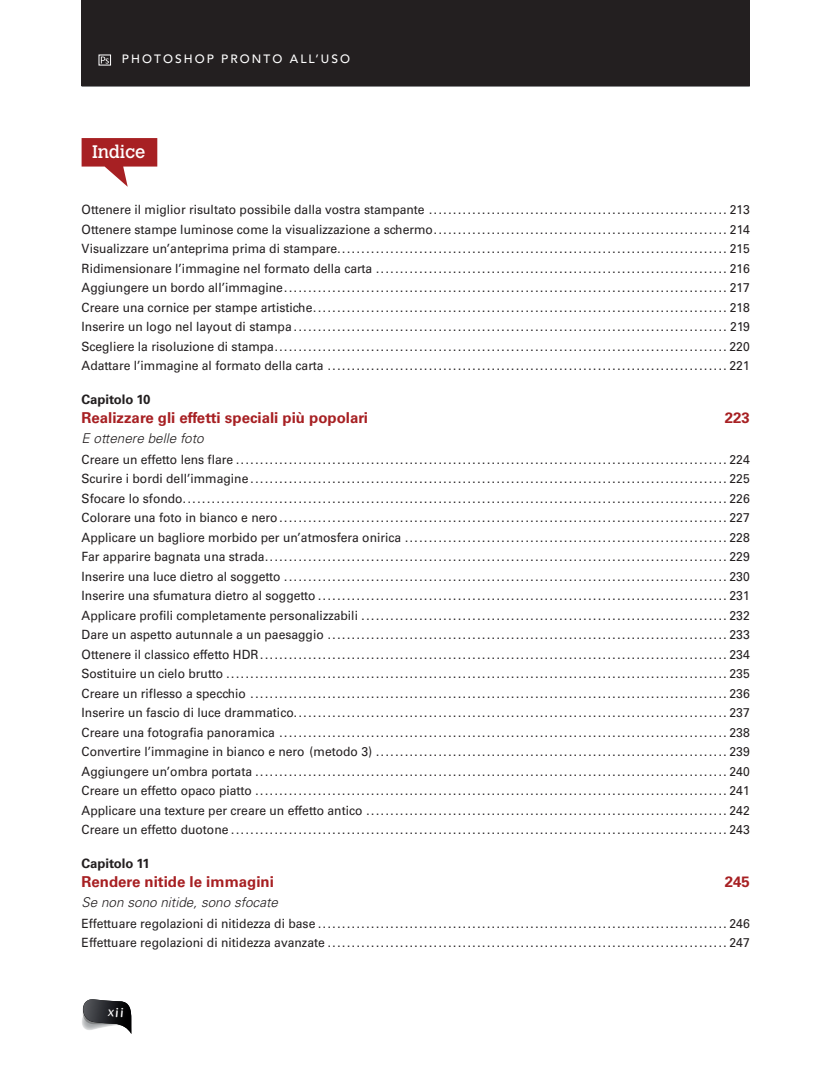
<style>
.page{position:relative;width:830px;height:1084px;background:#fff}
.page>*{position:absolute;margin:0;border:0;box-sizing:border-box;transform-origin:0 0}
.t1{font:18px "Calvert MT Std";letter-spacing:-.01em;color:#fff}
.t2{font:700 15px "Univers LT Std";color:#a72023}
.t3{font:italic 300 13.5px "Univers LT Std";color:#231f20}
.t4{font:700 13.2px "Univers LT Std";letter-spacing:-.005em;color:#231f20}
.t5{font:12px/19.5px "Univers LT Std";color:#231f20;text-align:justify;scale:.95 1}
.t6{font:500 12px "Avenir LT Std";letter-spacing:.17em;color:#fff}
.s1{font-size:12.75px}
</style>
<div class="page">
<hr style="left:82px;top:85px;width:667px;height:2px;background:#6c6d70">
<div style="left:82px;top:0;width:667px;height:85px;background:#231f20"></div>
<svg style="left:82px;top:138px;width:75px;height:49px"></svg>
<div style="left:99px;top:55px;width:12px;height:10px;border:1px solid #fff"></div>
<svg style="left:101px;top:57px;width:8px;height:7px"></svg>
<svg style="left:82px;top:999px;width:49px;height:35px"></svg>
<p class="t6" style="left:122px;top:52px;width:229px">PHOTOSHOP PRONTO ALL’USO</p>
<h1 class="t1" style="left:92px;top:142px;width:55px">Indice</h1>
<p class="t5" style="left:82px;top:200px;width:704px"><span class="s1">Ottenere il miglior risultato possibile dalla vostra stampante</span> .............................................................. <span class="s1">213<br>Ottenere stampe luminose come la visualizzazione a schermo</span>............................................................. <span class="s1">214<br>Visualizzare un’anteprima prima di stampare</span>................................................................................. <span class="s1">215<br>Ridimensionare l’immagine nel formato della carta</span> ......................................................................... <span class="s1">216<br>Aggiungere un bordo all’immagine</span>............................................................................................ <span class="s1">217<br>Creare una cornice per stampe artistiche</span>...................................................................................... <span class="s1">218<br>Inserire un logo nel layout di stampa</span>.......................................................................................... <span class="s1">219<br>Scegliere la risoluzione di stampa</span>..............................................................................................<span class="s1">220<br>Adattare l’immagine al formato della carta</span> ...................................................................................<span class="s1">221</span></p>
<p class="t4" style="left:82px;top:392px;width:70px">Capitolo 10</p>
<p class="t2" style="left:82px;top:409px;width:288px">Realizzare gli effetti speciali più popolari</p>
<p class="t2" style="left:724px;top:409px;width:27px">223</p>
<p class="t3" style="left:82px;top:430px;width:124px">E ottenere belle foto</p>
<p class="t5" style="left:82px;top:450px;width:704px"><span class="s1">Creare un effetto lens flare</span>......................................................................................................<span class="s1">224<br>Scurire i bordi dell’immagine</span>...................................................................................................<span class="s1">225<br>Sfocare lo sfondo</span>.................................................................................................................<span class="s1">226<br>Colorare una foto in bianco e nero</span>.............................................................................................<span class="s1">227<br>Applicare un bagliore morbido per un’atmosfera onirica</span> ...................................................................<span class="s1">228<br>Far apparire bagnata una strada</span>................................................................................................<span class="s1">229<br>Inserire una luce dietro al soggetto</span> ............................................................................................<span class="s1">230<br>Inserire una sfumatura dietro al soggetto</span>.....................................................................................<span class="s1">231<br>Applicare profili completamente personalizzabili</span> ............................................................................<span class="s1">232<br>Dare un aspetto autunnale a un paesaggio</span> ...................................................................................<span class="s1">233<br>Ottenere il classico effetto HDR</span>.................................................................................................<span class="s1">234<br>Sostituire un cielo brutto</span> ........................................................................................................<span class="s1">235<br>Creare un riflesso a specchio</span> ...................................................................................................<span class="s1">236<br>Inserire un fascio di luce drammatico</span>..........................................................................................<span class="s1">237<br>Creare una fotografia panoramica</span> .............................................................................................<span class="s1">238<br>Convertire l’immagine in bianco e nero (metodo 3)</span> .........................................................................<span class="s1">239<br>Aggiungere un’ombra portata</span> ..................................................................................................<span class="s1">240<br>Creare un effetto opaco piatto</span> ..................................................................................................<span class="s1">241<br>Applicare una texture per creare un effetto antico</span> ...........................................................................<span class="s1">242<br>Creare un effetto duotone</span>.......................................................................................................<span class="s1">243</span></p>
<p class="t4" style="left:82px;top:856px;width:70px">Capitolo 11</p>
<p class="t2" style="left:82px;top:873px;width:194px">Rendere nitide le immagini</p>
<p class="t2" style="left:724px;top:873px;width:27px">245</p>
<p class="t3" style="left:82px;top:894px;width:198px">Se non sono nitide, sono sfocate</p>
<p class="t5" style="left:82px;top:914px;width:704px"><span class="s1">Effettuare regolazioni di nitidezza di base</span>.....................................................................................<span class="s1">246<br>Effettuare regolazioni di nitidezza avanzate</span>...................................................................................<span class="s1">247</span></p>
</div>
